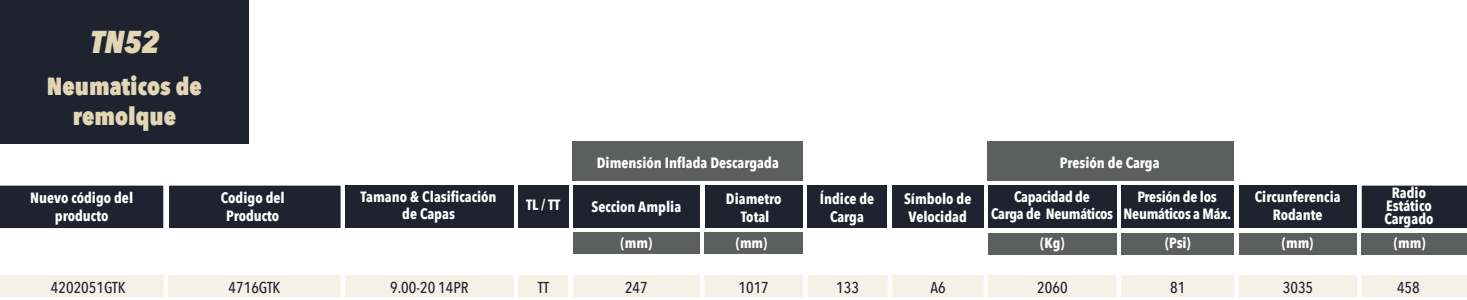
<style>
.page{position:relative;width:1467px;height:300px;background:#fff}
.page>*{position:absolute;margin:0;border:0;box-sizing:border-box;transform-origin:0 0}
.t1{font:italic 800 31.5px "Avenir Next Condensed";color:#e2d6b5}
.t2{font:800 24.75px "Avenir Next Condensed";color:#e2d6b5}
.t3{font:500 15.75px "Avenir Next Condensed";color:#1f2330}
.t4{font:700 14.85px/17.8px "Avenir Next Condensed";color:#fff;text-align:center}
.t5{font:700 14.85px/17.8px "Avenir Next Condensed";letter-spacing:-.02em;color:#fff;text-align:center}
.t6{font:700 14.62px "Avenir Next Condensed";color:#fff}
</style>
<div class="page">
<div style="left:0;top:0;width:249px;height:144px;background:#1f2330"></div>
<div style="left:0;top:275px;width:1467px;height:22px;background:#f6f1e6"></div>
<hr style="left:164px;top:275px;width:4px;height:22px;background:#fff">
<hr style="left:341px;top:275px;width:4px;height:22px;background:#fff">
<div style="left:513px;top:275px;width:5px;height:22px;background:#fff"></div>
<div style="left:568px;top:275px;width:5px;height:22px;background:#fff"></div>
<hr style="left:700px;top:275px;width:4px;height:22px;background:#fff">
<div style="left:803px;top:275px;width:5px;height:22px;background:#fff"></div>
<hr style="left:888px;top:275px;width:4px;height:22px;background:#fff">
<hr style="left:984px;top:275px;width:4px;height:22px;background:#fff">
<hr style="left:1117px;top:275px;width:4px;height:22px;background:#fff">
<div style="left:1234px;top:275px;width:5px;height:22px;background:#fff"></div>
<div style="left:1357px;top:275px;width:5px;height:22px;background:#fff"></div>
<div style="left:573px;top:185px;width:127px;height:43px;background:#1f2330"></div>
<div style="left:705px;top:185px;width:98px;height:43px;background:#1f2330"></div>
<div style="left:345px;top:185px;width:168px;height:43px;background:#1f2330"></div>
<div style="left:807px;top:185px;width:79px;height:43px;background:#1f2330"></div>
<div style="left:518px;top:185px;width:50px;height:43px;background:#1f2330"></div>
<div style="left:1239px;top:185px;width:118px;height:43px;background:#1f2330"></div>
<div style="left:892px;top:185px;width:91px;height:43px;background:#1f2330"></div>
<div style="left:1362px;top:185px;width:105px;height:43px;background:#1f2330"></div>
<div style="left:169px;top:185px;width:172px;height:43px;background:#1f2330"></div>
<div style="left:0;top:185px;width:163px;height:43px;background:#1f2330"></div>
<div style="left:1122px;top:185px;width:112px;height:43px;background:#1f2330"></div>
<div style="left:988px;top:185px;width:129px;height:43px;background:#1f2330"></div>
<div style="left:988px;top:233px;width:129px;height:22px;background:#5d5f5e"></div>
<div style="left:1121px;top:233px;width:112px;height:22px;background:#5d5f5e"></div>
<div style="left:573px;top:232px;width:127px;height:22px;background:#5d5f5e"></div>
<div style="left:705px;top:232px;width:98px;height:22px;background:#5d5f5e"></div>
<div style="left:1239px;top:233px;width:118px;height:22px;background:#5d5f5e"></div>
<div style="left:1362px;top:233px;width:105px;height:22px;background:#5d5f5e"></div>
<div style="left:573px;top:142px;width:230px;height:39px;background:#5d5f5e"></div>
<div style="left:987px;top:142px;width:246px;height:39px;background:#5d5f5e"></div>
<p class="t1" style="left:90px;top:22px;width:71px">TN52</p>
<p class="t2" style="left:47px;top:71px;width:156px">Neumaticos de</p>
<p class="t2" style="left:73px;top:101px;width:105px">remolque</p>
<p class="t4" style="left:30px;top:189px;width:105px">Nuevo código del producto</p>
<p class="t4" style="left:221px;top:189px;width:65px">Codigo del</p>
<p class="t4" style="left:226px;top:207px;width:55px">Producto</p>
<p class="t4" style="left:597px;top:153px;width:184px">Dimensión Inflada Descargada</p>
<p class="t4" style="left:1060px;top:154px;width:101px">Presión de Carga</p>
<p class="t4" style="left:361px;top:187px;width:137px">Tamano &amp; Clasificación</p>
<p class="t4" style="left:402px;top:205px;width:54px">de Capas</p>
<p class="t4" style="left:592px;top:198px;width:91px">Seccion Amplia</p>
<p class="t4" style="left:526px;top:196px;width:36px">TL / TT</p>
<p class="t4" style="left:726px;top:189px;width:57px">Diametro</p>
<p class="t4" style="left:741px;top:207px;width:30px">Total</p>
<p class="t4" style="left:820px;top:189px;width:56px">Índice de<br>Carga</p>
<p class="t4" style="left:904px;top:189px;width:69px">Símbolo de<br>Velocidad</p>
<p class="t5" style="left:1014px;top:187px;width:77px">Capacidad de</p>
<p class="t5" style="left:991px;top:205px;width:124px">Carga de Neumáticos</p>
<p class="t5" style="left:1124px;top:187px;width:109px">Presión de los<br>Neumáticos a Máx.</p>
<p class="t4" style="left:1255px;top:188px;width:88px">Circunferencia<br>Rodante</p>
<p class="t4" style="left:1392px;top:183px;width:36px">Radio</p>
<p class="t4" style="left:1386px;top:197px;width:47px">Estático</p>
<p class="t4" style="left:1384px;top:210px;width:51px">Cargado</p>
<p class="t6" style="left:621px;top:234px;width:33px">(mm)</p>
<p class="t6" style="left:736px;top:234px;width:33px">(mm)</p>
<p class="t6" style="left:1040px;top:234px;width:26px">(Kg)</p>
<p class="t6" style="left:1165px;top:234px;width:27px">(Psi)</p>
<p class="t6" style="left:1282px;top:234px;width:33px">(mm)</p>
<p class="t6" style="left:1394px;top:234px;width:33px">(mm)</p>
<p class="t3" style="left:51px;top:278px;width:76px">4202051GTK</p>
<p class="t3" style="left:229px;top:278px;width:53px">4716GTK</p>
<p class="t3" style="left:390px;top:278px;width:80px">9.00-20 14PR</p>
<p class="t3" style="left:538px;top:278px;width:13px">TT</p>
<p class="t3" style="left:625px;top:278px;width:24px">247</p>
<p class="t3" style="left:738px;top:278px;width:32px">1017</p>
<p class="t3" style="left:836px;top:278px;width:24px">133</p>
<p class="t3" style="left:930px;top:278px;width:17px">A6</p>
<p class="t3" style="left:1037px;top:278px;width:32px">2060</p>
<p class="t3" style="left:1170px;top:278px;width:17px">81</p>
<p class="t3" style="left:1283px;top:278px;width:32px">3035</p>
<p class="t3" style="left:1397px;top:278px;width:24px">458</p>
</div>
